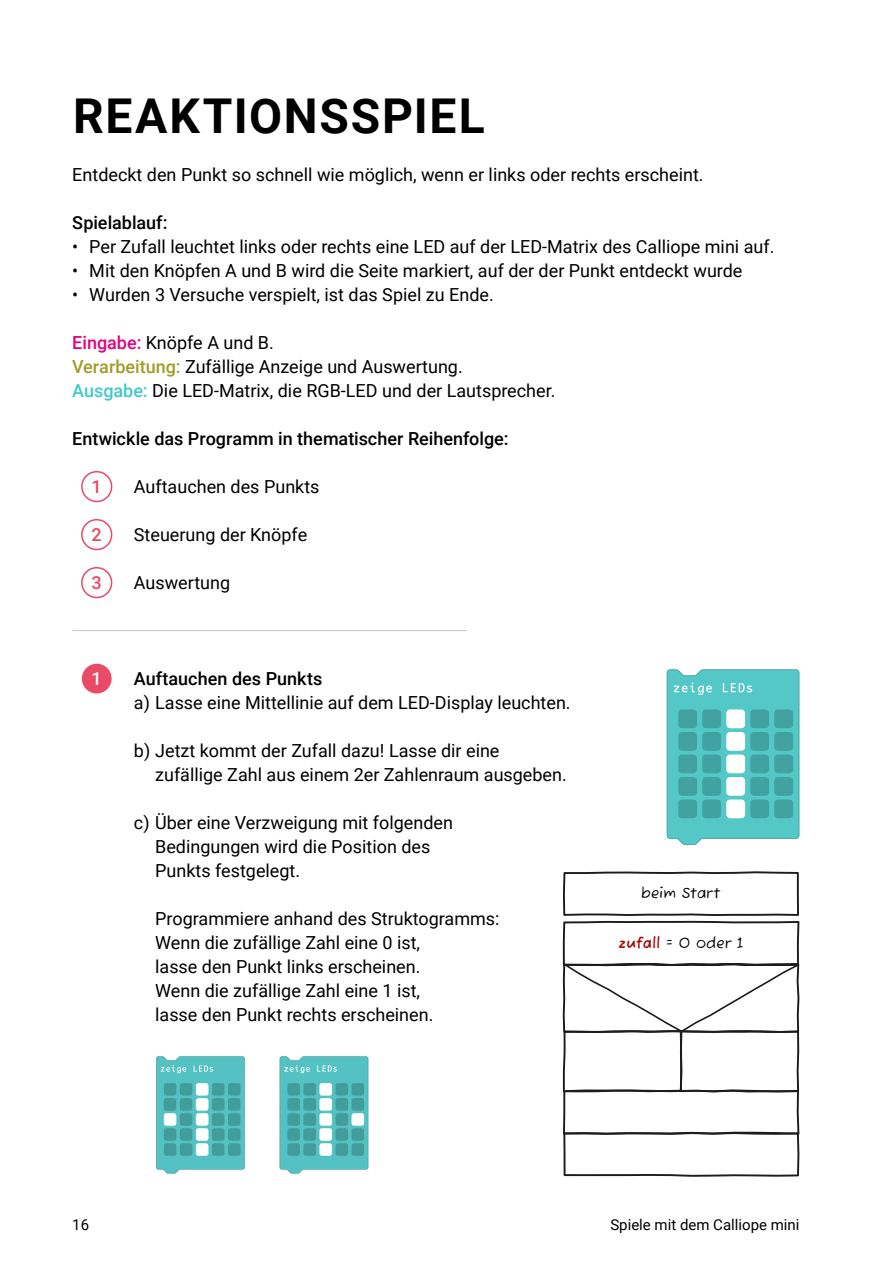
<style>
.page{position:relative;width:893px;height:1263px;background:#fff}
.page>*{position:absolute;margin:0;border:0;box-sizing:border-box;transform-origin:0 0}
.t1{font:700 48px "Roboto";letter-spacing:.035em;color:#000}
.t2{font:18px/24px "Roboto";color:#000}
.t3{font:500 18px "Roboto";color:#000}
.t4{font:500 18px "Roboto";color:#e84a65}
.t5{font:500 18px "Roboto";color:#fff}
.t6{font:15px "Roboto";color:#000}
.t7{font:15px "Fuzzy Bubbles";letter-spacing:.015em;color:#000}
.s1{font-weight:500;color:#e6007d}
.s2{font-weight:500;color:#a09c28}
.s3{font-weight:500;color:#42c9c9}
.s4{font-weight:700;color:#ab0903}
</style>
<div class="page">
<div style="left:82px;top:664px;width:30px;height:29px;background:#e94a65;border-radius:50%"></div>
<svg style="left:667px;top:669px;width:132px;height:176px;background:#5fc9c9"></svg>
<div style="left:678px;top:709px;width:19px;height:19px;background:#42a1a1;border-radius:4px"></div>
<div style="left:678px;top:732px;width:19px;height:19px;background:#42a1a1;border-radius:4px"></div>
<div style="left:678px;top:754px;width:19px;height:19px;background:#42a1a1;border-radius:4px"></div>
<div style="left:678px;top:777px;width:19px;height:19px;background:#42a1a1;border-radius:4px"></div>
<div style="left:678px;top:799px;width:19px;height:19px;background:#42a1a1;border-radius:4px"></div>
<div style="left:702px;top:732px;width:19px;height:19px;background:#42a1a1;border-radius:4px"></div>
<div style="left:702px;top:709px;width:19px;height:19px;background:#42a1a1;border-radius:4px"></div>
<div style="left:702px;top:754px;width:19px;height:19px;background:#42a1a1;border-radius:4px"></div>
<div style="left:702px;top:777px;width:19px;height:19px;background:#42a1a1;border-radius:4px"></div>
<div style="left:702px;top:799px;width:19px;height:19px;background:#42a1a1;border-radius:4px"></div>
<div style="left:726px;top:709px;width:19px;height:19px;background:#fff;border-radius:4px"></div>
<div style="left:726px;top:754px;width:19px;height:19px;background:#fff;border-radius:4px"></div>
<div style="left:726px;top:777px;width:19px;height:19px;background:#fff;border-radius:4px"></div>
<div style="left:726px;top:799px;width:19px;height:19px;background:#fff;border-radius:4px"></div>
<div style="left:750px;top:709px;width:19px;height:19px;background:#42a1a1;border-radius:4px"></div>
<div style="left:750px;top:732px;width:19px;height:19px;background:#42a1a1;border-radius:4px"></div>
<div style="left:726px;top:732px;width:19px;height:19px;background:#fff;border-radius:4px"></div>
<div style="left:750px;top:754px;width:19px;height:19px;background:#42a1a1;border-radius:4px"></div>
<div style="left:750px;top:777px;width:19px;height:19px;background:#42a1a1;border-radius:4px"></div>
<div style="left:750px;top:799px;width:19px;height:19px;background:#42a1a1;border-radius:4px"></div>
<div style="left:774px;top:709px;width:19px;height:19px;background:#42a1a1;border-radius:4px"></div>
<div style="left:774px;top:732px;width:19px;height:19px;background:#42a1a1;border-radius:4px"></div>
<div style="left:774px;top:754px;width:19px;height:19px;background:#42a1a1;border-radius:4px"></div>
<div style="left:774px;top:777px;width:19px;height:19px;background:#42a1a1;border-radius:4px"></div>
<div style="left:774px;top:799px;width:19px;height:19px;background:#42a1a1;border-radius:4px"></div>
<div style="left:81px;top:471px;width:31px;height:31px;border:2px solid #ea4a65;border-radius:50%"></div>
<div style="left:81px;top:519px;width:31px;height:31px;border:2px solid #e94a65;border-radius:50%"></div>
<div style="left:81px;top:567px;width:31px;height:31px;border:2px solid #e94a65;border-radius:50%"></div>
<hr style="left:72px;top:630px;width:395px;height:1px;background:#c5c6c7">
<svg style="left:562px;top:871px;width:238px;height:260px"></svg>
<svg style="left:562px;top:962px;width:238px;height:131px"></svg>
<svg style="left:563px;top:1131px;width:237px;height:46px"></svg>
<svg style="left:156px;top:1056px;width:89px;height:117px;background:#5fc4c4"></svg>
<div style="left:164px;top:1083px;width:12px;height:13px;background:#429c9c;border-radius:3px"></div>
<div style="left:164px;top:1143px;width:12px;height:13px;background:#429c9c;border-radius:3px"></div>
<div style="left:180px;top:1098px;width:12px;height:13px;background:#429c9c;border-radius:3px"></div>
<div style="left:164px;top:1098px;width:12px;height:13px;background:#429c9c;border-radius:3px"></div>
<div style="left:180px;top:1083px;width:12px;height:13px;background:#429c9c;border-radius:3px"></div>
<div style="left:180px;top:1113px;width:12px;height:13px;background:#429c9c;border-radius:3px"></div>
<div style="left:180px;top:1128px;width:12px;height:13px;background:#429c9c;border-radius:3px"></div>
<div style="left:164px;top:1128px;width:12px;height:13px;background:#429c9c;border-radius:3px"></div>
<div style="left:180px;top:1143px;width:12px;height:13px;background:#429c9c;border-radius:3px"></div>
<div style="left:196px;top:1083px;width:12px;height:13px;background:#fff;border-radius:3px"></div>
<div style="left:196px;top:1113px;width:12px;height:13px;background:#fff;border-radius:3px"></div>
<div style="left:196px;top:1128px;width:12px;height:13px;background:#fff;border-radius:3px"></div>
<div style="left:196px;top:1143px;width:12px;height:13px;background:#fff;border-radius:3px"></div>
<div style="left:212px;top:1083px;width:12px;height:13px;background:#429c9c;border-radius:3px"></div>
<div style="left:212px;top:1098px;width:12px;height:13px;background:#429c9c;border-radius:3px"></div>
<div style="left:196px;top:1098px;width:12px;height:13px;background:#fff;border-radius:3px"></div>
<div style="left:164px;top:1113px;width:12px;height:13px;background:#fff;border-radius:3px"></div>
<div style="left:212px;top:1113px;width:12px;height:13px;background:#429c9c;border-radius:3px"></div>
<div style="left:212px;top:1128px;width:12px;height:13px;background:#429c9c;border-radius:3px"></div>
<div style="left:212px;top:1143px;width:12px;height:13px;background:#429c9c;border-radius:3px"></div>
<div style="left:228px;top:1083px;width:13px;height:13px;background:#429c9c;border-radius:3px"></div>
<div style="left:228px;top:1098px;width:13px;height:13px;background:#429c9c;border-radius:3px"></div>
<div style="left:228px;top:1113px;width:13px;height:13px;background:#429c9c;border-radius:3px"></div>
<div style="left:228px;top:1128px;width:13px;height:13px;background:#429c9c;border-radius:3px"></div>
<div style="left:228px;top:1143px;width:13px;height:13px;background:#429c9c;border-radius:3px"></div>
<svg style="left:280px;top:1056px;width:88px;height:117px;background:#5ec4c4"></svg>
<div style="left:287px;top:1083px;width:13px;height:13px;background:#429c9c;border-radius:3px"></div>
<div style="left:287px;top:1098px;width:13px;height:13px;background:#429c9c;border-radius:3px"></div>
<div style="left:287px;top:1113px;width:13px;height:13px;background:#429c9c;border-radius:3px"></div>
<div style="left:287px;top:1128px;width:13px;height:13px;background:#429c9c;border-radius:3px"></div>
<div style="left:287px;top:1143px;width:13px;height:13px;background:#429c9c;border-radius:3px"></div>
<div style="left:303px;top:1098px;width:13px;height:13px;background:#429c9c;border-radius:3px"></div>
<div style="left:303px;top:1083px;width:13px;height:13px;background:#429c9c;border-radius:3px"></div>
<div style="left:303px;top:1113px;width:13px;height:13px;background:#429c9c;border-radius:3px"></div>
<div style="left:303px;top:1128px;width:13px;height:13px;background:#429c9c;border-radius:3px"></div>
<div style="left:303px;top:1143px;width:13px;height:13px;background:#429c9c;border-radius:3px"></div>
<div style="left:319px;top:1083px;width:13px;height:13px;background:#fff;border-radius:3px"></div>
<div style="left:319px;top:1113px;width:13px;height:13px;background:#fff;border-radius:3px"></div>
<div style="left:319px;top:1128px;width:13px;height:13px;background:#fff;border-radius:3px"></div>
<div style="left:319px;top:1143px;width:13px;height:13px;background:#fff;border-radius:3px"></div>
<div style="left:335px;top:1083px;width:13px;height:13px;background:#429c9c;border-radius:3px"></div>
<div style="left:335px;top:1098px;width:13px;height:13px;background:#429c9c;border-radius:3px"></div>
<div style="left:319px;top:1098px;width:13px;height:13px;background:#fff;border-radius:3px"></div>
<div style="left:352px;top:1113px;width:12px;height:13px;background:#fff;border-radius:3px"></div>
<div style="left:335px;top:1113px;width:13px;height:13px;background:#429c9c;border-radius:3px"></div>
<div style="left:335px;top:1128px;width:13px;height:13px;background:#429c9c;border-radius:3px"></div>
<div style="left:352px;top:1098px;width:12px;height:13px;background:#429c9c;border-radius:3px"></div>
<div style="left:352px;top:1128px;width:12px;height:13px;background:#429c9c;border-radius:3px"></div>
<div style="left:335px;top:1143px;width:13px;height:13px;background:#429c9c;border-radius:3px"></div>
<div style="left:352px;top:1083px;width:12px;height:13px;background:#429c9c;border-radius:3px"></div>
<div style="left:352px;top:1143px;width:12px;height:13px;background:#429c9c;border-radius:3px"></div>
<h1 class="t1" style="left:73px;top:82px;width:413px">REAKTIONSSPIEL</h1>
<p class="t2" style="left:72px;top:162px;width:633px">Entdeckt den Punkt so schnell wie möglich, wenn er links oder rechts erscheint.</p>
<p class="t3" style="left:72px;top:210px;width:97px">Spielablauf:</p>
<p class="t2" style="left:72px;top:234px;width:704px">• Per Zufall leuchtet links oder rechts eine LED auf der LED-Matrix des Calliope mini auf.</p>
<p class="t2" style="left:72px;top:258px;width:672px">• Mit den Knöpfen A und B wird die Seite markiert, auf der der Punkt entdeckt wurde</p>
<p class="t2" style="left:72px;top:282px;width:423px">• Wurden 3 Versuche verspielt, ist das Spiel zu Ende.</p>
<p class="t2" style="left:72px;top:330px;width:485px"><span class="s1">Eingabe:</span> Knöpfe A und B.<br><span class="s2">Verarbeitung:</span> Zufällige Anzeige und Auswertung.<br><span class="s3">Ausgabe:</span> Die LED-Matrix, die RGB-LED und der Lautsprecher.</p>
<p class="t3" style="left:72px;top:426px;width:438px">Entwickle das Programm in thematischer Reihenfolge:</p>
<p class="t4" style="left:92px;top:474px;width:12px">1</p>
<p class="t4" style="left:92px;top:522px;width:12px">2</p>
<p class="t4" style="left:92px;top:570px;width:12px">3</p>
<p class="t5" style="left:92px;top:666px;width:12px">1</p>
<p class="t2" style="left:134px;top:474px;width:187px">Auftauchen des Punkts</p>
<p class="t2" style="left:134px;top:522px;width:175px">Steuerung der Knöpfe</p>
<p class="t2" style="left:134px;top:570px;width:98px">Auswertung</p>
<p class="t3" style="left:134px;top:666px;width:190px">Auftauchen des Punkts</p>
<p class="t2" style="left:134px;top:690px;width:438px">a) Lasse eine Mittellinie auf dem LED-Display leuchten.</p>
<p class="t2" style="left:155px;top:738px;width:413px;text-indent:-21px">b) Jetzt kommt der Zufall dazu! Lasse dir eine zufällige Zahl aus einem 2er Zahlenraum ausgeben.</p>
<p class="t2" style="left:155px;top:810px;width:299px;text-indent:-21px">c) Über eine Verzweigung mit folgenden<br>Bedingungen wird die Position des<br>Punkts festgelegt.</p>
<p class="t2" style="left:155px;top:906px;width:346px">Programmiere anhand des Struktogramms:<br>Wenn die zufällige Zahl eine 0 ist,<br>lasse den Punkt links erscheinen.<br>Wenn die zufällige Zahl eine 1 ist,<br>lasse den Punkt rechts erscheinen.</p>
<p class="t7" style="left:641px;top:881px;width:81px">beim Start</p>
<p class="t7" style="left:619px;top:930px;width:127px"><span class="s4">zufall</span> = 0 oder 1</p>
<p class="t6" style="left:72px;top:1214px;width:18px">16</p>
<p class="t6" style="left:610px;top:1214px;width:191px">Spiele mit dem Calliope mini</p>
</div>
